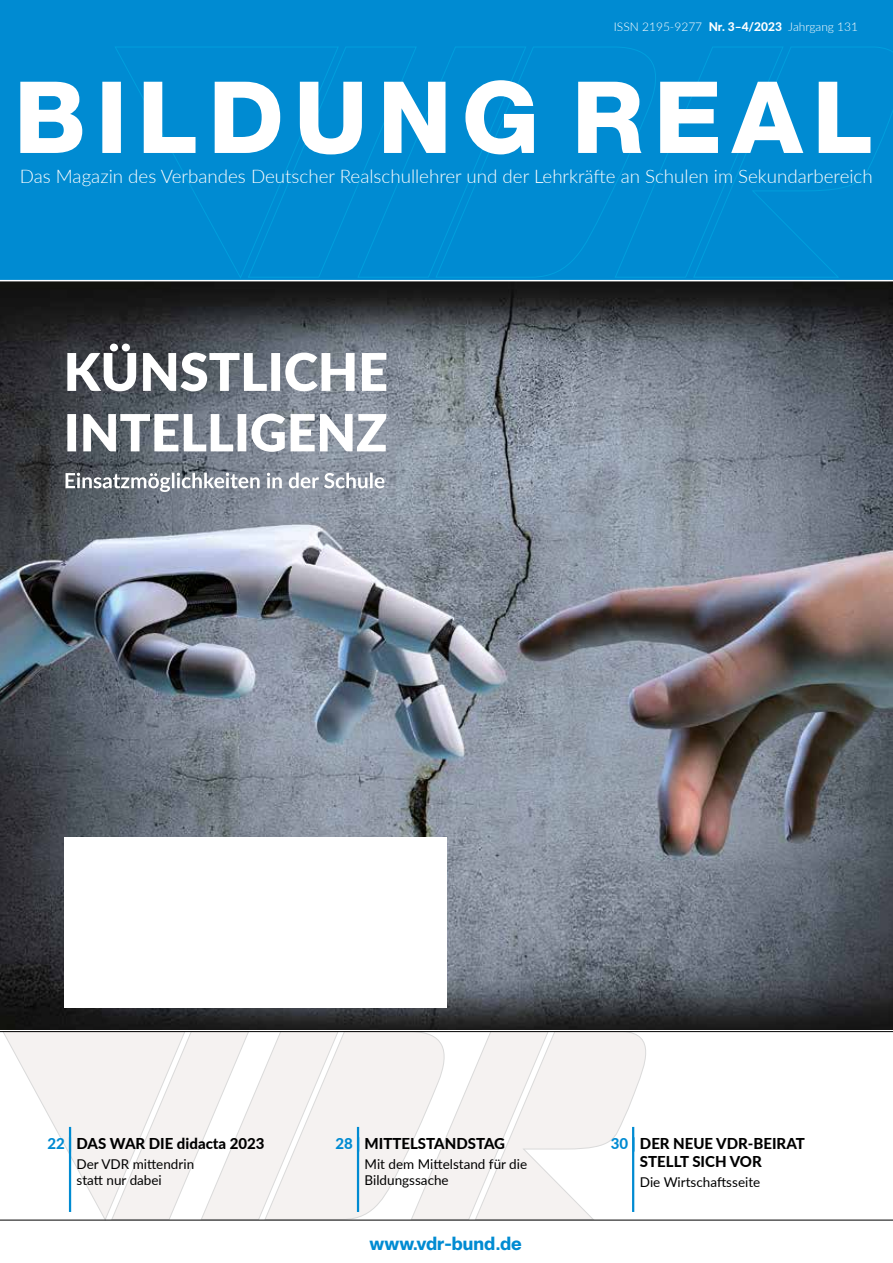
<style>
.page{position:relative;width:893px;height:1263px;background:#fff}
.page>*{position:absolute;margin:0;border:0;box-sizing:border-box;transform-origin:0 0}
.t1{font:300 18.75px "Lato";color:#fff}
.t2{font:700 18px "Elza";color:#008bd2}
.t3{font:800 15px/18px "Lato";color:#000}
.t4{font:13.5px/16.2px "Lato";color:#000}
.t5{font:300 12px "Lato";color:#fff}
.s1{font-weight:800}
.s2{color:#008bd2}
</style>
<div class="page">
<img style="left:0;top:281px;width:893px;height:749px">
<svg style="left:0;top:1031px;width:893px;height:189px"></svg>
<svg style="left:66px;top:473px;width:318px;height:19px"></svg>
<svg style="left:67px;top:414px;width:319px;height:38px"></svg>
<svg style="left:67px;top:344px;width:319px;height:47px"></svg>
<div style="left:0;top:0;width:893px;height:280px;background:#008bd2"></div>
<div style="left:114px;top:46px;width:225px;height:233px;background:#008bd2"></div>
<div style="left:527px;top:46px;width:87px;height:232px;background:#008bd2"></div>
<div style="left:784px;top:46px;width:109px;height:232px;background:#008bd2"></div>
<div style="left:247px;top:46px;width:280px;height:232px;background:#008bd2"></div>
<div style="left:614px;top:46px;width:170px;height:232px;background:#008bd2"></div>
<svg style="left:20px;top:80px;width:850px;height:74px"></svg>
<div style="left:64px;top:838px;width:382px;height:170px;background:#fff"></div>
<hr style="left:69px;top:1127px;width:2px;height:85px;background:#008bd2">
<hr style="left:357px;top:1127px;width:2px;height:85px;background:#008bd2">
<hr style="left:632px;top:1127px;width:2px;height:85px;background:#008bd2">
<p class="t5" style="left:614px;top:18px;width:246px">ISSN 2195-9277 <span class="s1">Nr. 3–4/2023</span> Jahrgang 131</p>
<p class="t1" style="left:20px;top:163px;width:854px">Das Magazin des Verbandes Deutscher Realschullehrer und der Lehrkräfte an Schulen im Sekundarbereich</p>
<p class="t3" style="left:47px;top:1133px;width:219px"><span class="s2">22 |</span> DAS WAR DIE didacta 2023</p>
<p class="t4" style="left:77px;top:1155px;width:119px">Der VDR mittendrin statt nur dabei</p>
<p class="t3" style="left:335px;top:1133px;width:171px"><span class="s2">28 |</span> MITTELSTANDSTAG</p>
<p class="t4" style="left:365px;top:1155px;width:164px">Mit dem Mittelstand für die<br>Bildungssache</p>
<p class="t2" style="left:370px;top:1231px;width:154px">www.vdr-bund.de</p>
<p class="t3" style="left:640px;top:1133px;width:166px;text-indent:-29px"><span class="s2">30 |</span> DER NEUE VDR-BEIRAT<br>STELLT SICH VOR</p>
<p class="t4" style="left:640px;top:1173px;width:122px">Die Wirtschaftsseite</p>
</div>
